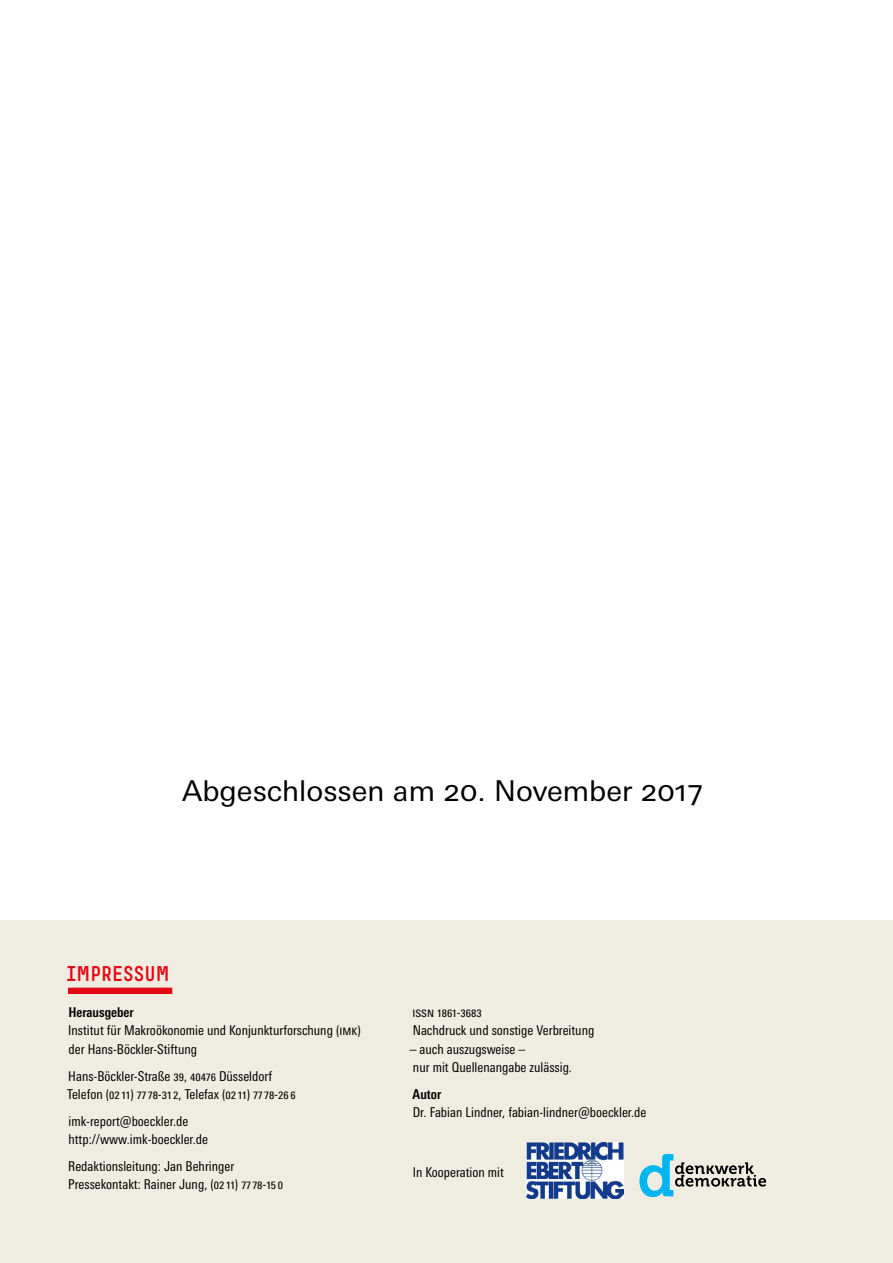
<style>
.page{position:relative;width:893px;height:1263px;background:#fff}
.page>*{position:absolute;margin:0;border:0;box-sizing:border-box;transform-origin:0 0}
.t1{font:28.65px "Univers Next Pro";color:#000}
.t2{font:21px "Simple HBS";color:#e30513}
.Impressum{font:condensed 13.5px/18px "Univers Next Pro";color:#000}
.Impressum-Zwischenti{font:700 condensed 13.5px "Univers Next Pro";color:#000}
</style>
<div class="page">
<div style="left:0;top:920px;width:893px;height:343px;background:#efede1"></div>
<img style="left:527px;top:1143px;width:96px;height:55px">
<svg style="left:639px;top:1154px;width:127px;height:43px"></svg>
<div style="left:68px;top:988px;width:104px;height:6px;background:#e30513"></div>
<h1 class="t1" style="left:182px;top:774px;width:523px">Abgeschlossen am 20. November 2017</h1>
<h2 class="t2" style="left:67px;top:962px;width:104px">IMPRESSUM</h2>
<p class="Impressum-Zwischenti" style="left:68px;top:1004px;width:67px">Herausgeber</p>
<p class="Impressum" style="left:68px;top:1021px;width:294px">Institut für Makroökonomie und Konjunkturforschung (IMK) der Hans-Böckler-Stiftung</p>
<p class="Impressum" style="left:67px;top:1067px;width:230px">Hans-Böckler-Straße 39, 40476 Düsseldorf<br>Telefon (0211) 7778-312, Telefax (0211) 7778-266</p>
<p class="Impressum" style="left:68px;top:1112px;width:141px">imk-report@boeckler.de http://www.imk-boeckler.de</p>
<p class="Impressum" style="left:68px;top:1157px;width:216px">Redaktionsleitung: Jan Behringer<br>Pressekontakt: Rainer Jung, (0211) 7778-150</p>
<p class="Impressum" style="left:413px;top:1003px;width:183px">ISSN 1861-3683<br>Nachdruck und sonstige Verbreitung</p>
<p class="Impressum" style="left:410px;top:1040px;width:164px">– auch auszugsweise –<br>nur mit Quellenangabe zulässig.</p>
<p class="Impressum-Zwischenti" style="left:413px;top:1086px;width:30px">Autor</p>
<p class="Impressum" style="left:413px;top:1103px;width:235px">Dr. Fabian Lindner, fabian-lindner@boeckler.de</p>
<p class="Impressum" style="left:413px;top:1163px;width:93px">In Kooperation mit</p>
</div>
